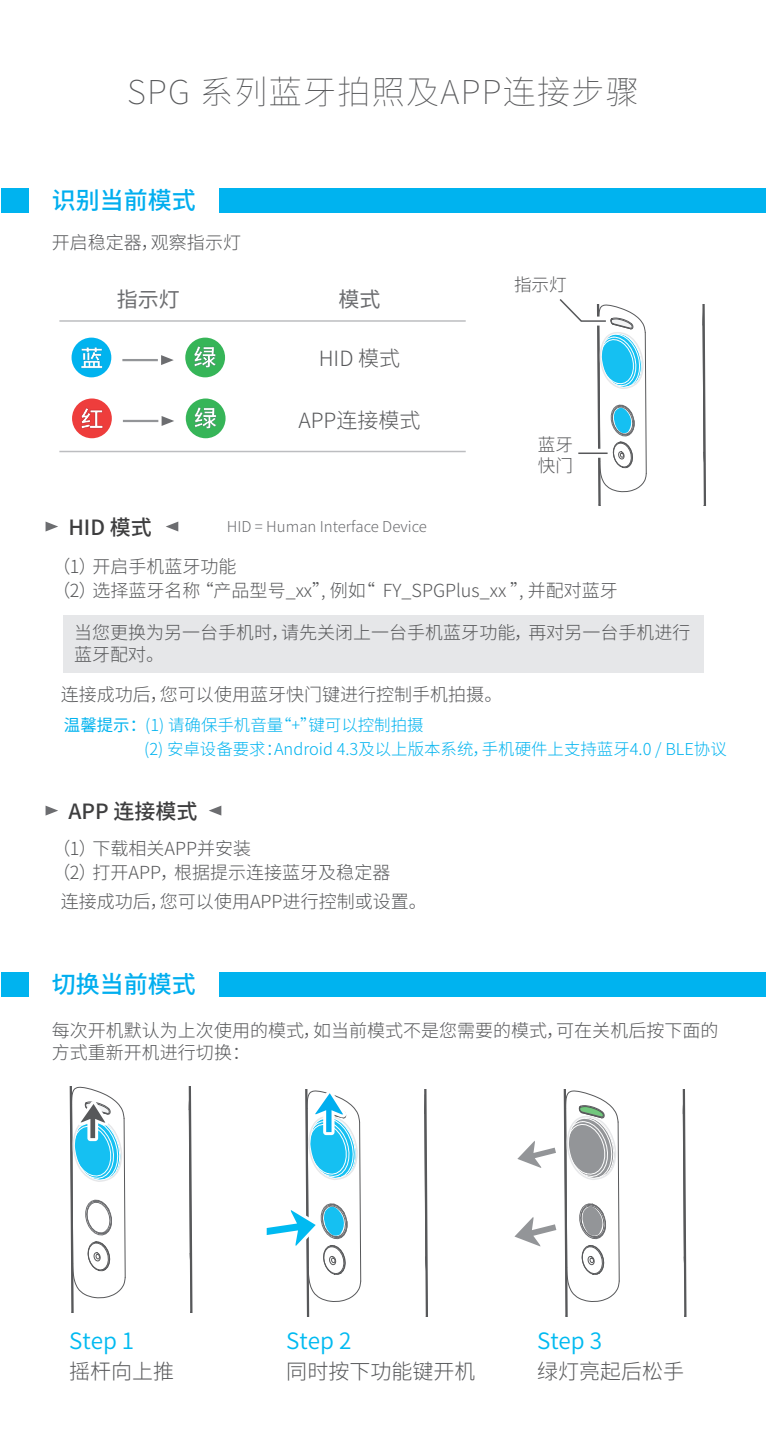
<style>
.page{position:relative;width:766px;height:1446px;background:#fff}
.page>*{position:absolute;margin:0;border:0;box-sizing:border-box;transform-origin:0 0}
.t1{font:200 33px "Source Han Sans CN";letter-spacing:.04em;color:#57585a}
.t2{font:500 24px "Source Han Sans CN";color:#00aeef}
.t3{font:22.5px "Source Han Sans CN";color:#00baf1}
.t4{font:300 21px "Source Han Sans CN";color:#57585a}
.t5{font:500 21px "Source Han Sans CN";color:#3e3e3f}
.t6{font:21px "Source Han Sans CN";color:#6c6d70}
.t7{font:300 18px/21.6px "Source Han Sans CN";color:#57585a}
.t8{font:300 17.7px/21px "Source Han Sans CN";color:#57585a}
.t9{font:300 16.5px/24.3px "Source Han Sans CN";color:#00b3ef}
.t10{font:300 15px "Source Han Sans CN";color:#6c6d70}
.s1{font-weight:400}
</style>
<div class="page">
<svg style="left:161px;top:355px;width:13px;height:10px"></svg>
<hr style="left:122px;top:359px;width:36px;height:2px;background:#939598">
<div style="left:71px;top:338px;width:40px;height:39px;background:#00b3ef;border-radius:50%"></div>
<svg style="left:81px;top:347px;width:21px;height:21px"></svg>
<div style="left:185px;top:338px;width:40px;height:39px;background:#36b558;border-radius:50%"></div>
<svg style="left:194px;top:346px;width:22px;height:22px"></svg>
<svg style="left:161px;top:416px;width:13px;height:10px"></svg>
<svg style="left:46px;top:521px;width:12px;height:10px"></svg>
<svg style="left:166px;top:521px;width:12px;height:10px"></svg>
<svg style="left:209px;top:805px;width:12px;height:10px"></svg>
<svg style="left:46px;top:806px;width:12px;height:9px"></svg>
<hr style="left:123px;top:420px;width:35px;height:2px;background:#939598">
<div style="left:72px;top:398px;width:40px;height:40px;background:#ee3d3c;border-radius:50%"></div>
<svg style="left:81px;top:408px;width:22px;height:21px"></svg>
<div style="left:186px;top:398px;width:39px;height:40px;background:#36b558;border-radius:50%"></div>
<svg style="left:194px;top:407px;width:23px;height:22px"></svg>
<hr style="left:59px;top:320px;width:406px;height:2px;background:#bcbdc0">
<hr style="left:59px;top:451px;width:406px;height:1px;background:#bcbdc0">
<svg style="left:69px;top:1086px;width:123px;height:227px"></svg>
<svg style="left:266px;top:1090px;width:162px;height:226px"></svg>
<svg style="left:514px;top:1090px;width:172px;height:226px"></svg>
<div style="left:63px;top:616px;width:640px;height:57px;background:#e6e7e9"></div>
<svg style="left:559px;top:299px;width:147px;height:206px"></svg>
<hr style="left:578px;top:452px;width:29px;height:2px;background:#57585a">
<div style="left:219px;top:971px;width:546px;height:25px;background:#00b3ef"></div>
<div style="left:2px;top:971px;width:27px;height:25px;background:#00b3ef"></div>
<div style="left:219px;top:188px;width:546px;height:25px;background:#00b3ef"></div>
<div style="left:2px;top:188px;width:27px;height:25px;background:#00b3ef"></div>
<h1 class="t1" style="left:127px;top:73px;width:513px">SPG 系列蓝牙拍照及APP连接步骤</h1>
<h2 class="t2" style="left:52px;top:186px;width:146px">识别当前模式</h2>
<p class="t7" style="left:52px;top:232px;width:191px">开启稳定器，观察指示灯</p>
<p class="t6" style="left:117px;top:288px;width:64px">指示灯</p>
<p class="t6" style="left:338px;top:288px;width:43px">模式</p>
<p class="t4" style="left:318px;top:346px;width:83px">HID 模式</p>
<p class="t5" style="left:68px;top:516px;width:85px">HID 模式</p>
<p class="t4" style="left:298px;top:408px;width:124px">APP连接模式</p>
<p class="t10" style="left:227px;top:518px;width:202px">HID = Human Interface Device</p>
<p class="t7" style="left:52px;top:556px;width:185px">（1）开启手机蓝牙功能</p>
<p class="t8" style="left:514px;top:274px;width:54px">指示灯</p>
<p class="t8" style="left:537px;top:434px;width:37px">蓝牙快门</p>
<p class="t7" style="left:52px;top:580px;width:566px">（2）选择蓝牙名称 “产品型号_xx”, 例如“ FY_SPGPlus_xx ”, 并配对蓝牙</p>
<p class="t7" style="left:74px;top:622px;width:617px">当您更换为另一台手机时，请先关闭上一台手机蓝牙功能，再对另一台手机进行蓝牙配对。</p>
<p class="t7" style="left:61px;top:684px;width:443px">连接成功后，您可以使用蓝牙快门键进行控制手机拍摄。</p>
<p class="t9" style="left:144px;top:713px;width:584px;text-indent:-80px"><span class="s1">温馨提示：</span>(1) 请确保手机音量“+”键可以控制拍摄<br>(2) 安卓设备要求：Android 4.3及以上版本系统，手机硬件上支持蓝牙4.0 / BLE协议</p>
<p class="t5" style="left:68px;top:799px;width:130px">APP 连接模式</p>
<p class="t7" style="left:52px;top:837px;width:339px;line-height:24px">（1）下载相关APP并安装<br>（2）打开APP，根据提示连接蓝牙及稳定器</p>
<p class="t7" style="left:61px;top:891px;width:367px">连接成功后，您可以使用APP进行控制或设置。</p>
<h2 class="t2" style="left:52px;top:970px;width:146px">切换当前模式</h2>
<p class="t7" style="left:52px;top:1020px;width:667px">每次开机默认为上次使用的模式，如当前模式不是您需要的模式，可在关机后按下面的方式重新开机进行切换：</p>
<p class="t3" style="left:69px;top:1327px;width:67px">Step 1</p>
<p class="t3" style="left:286px;top:1327px;width:67px">Step 2</p>
<p class="t4" style="left:69px;top:1360px;width:107px">摇杆向上推</p>
<p class="t4" style="left:286px;top:1360px;width:190px">同时按下功能键开机</p>
<p class="t3" style="left:537px;top:1327px;width:67px">Step 3</p>
<p class="t4" style="left:537px;top:1360px;width:148px">绿灯亮起后松手</p>
</div>
